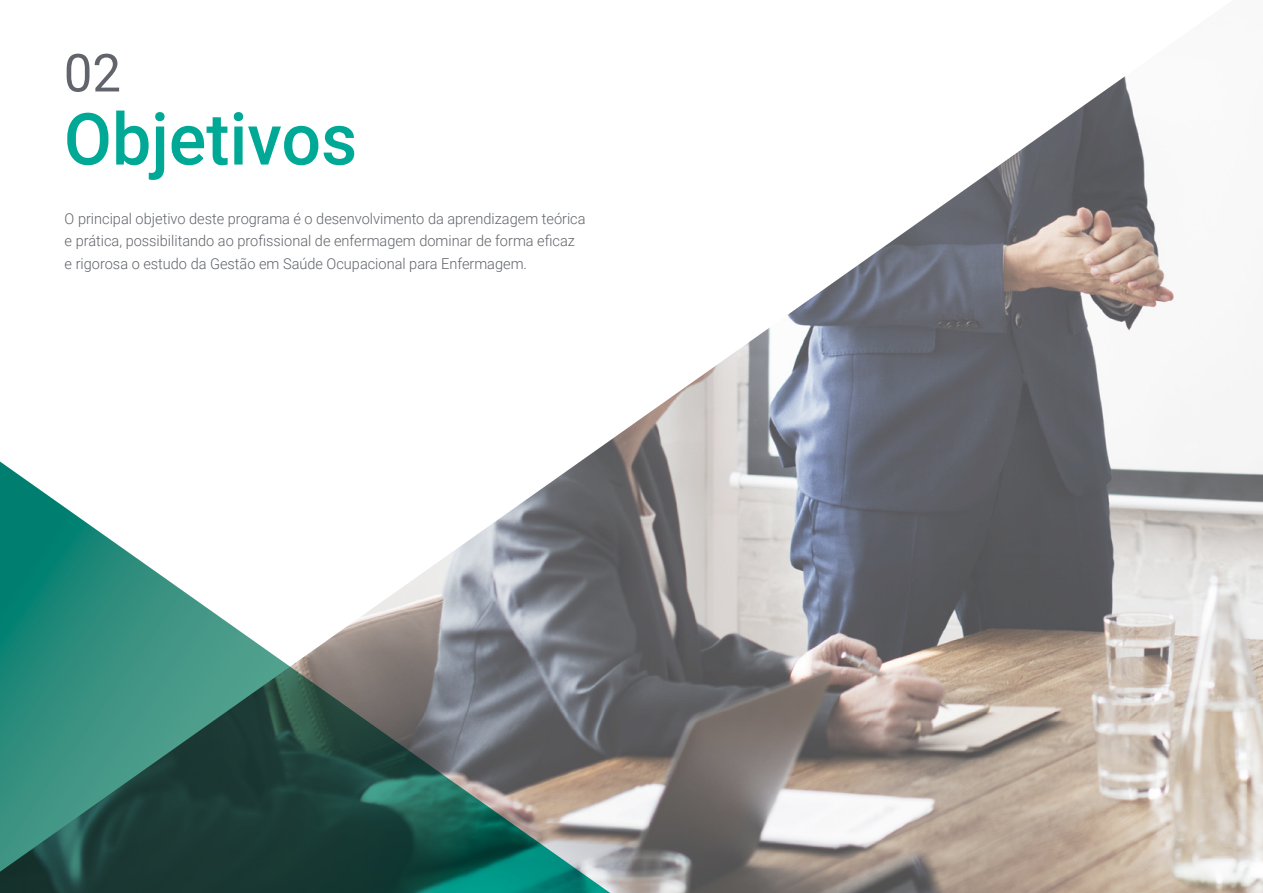
<style>
.page{position:relative;width:1263px;height:893px;background:#fff}
.page>*{position:absolute;margin:0;border:0;box-sizing:border-box;transform-origin:0 0}
.t1{font:500 72px "Roboto";color:#00a996}
.t2{font:52.5px "Roboto";color:#61646a}
.t3{font:300 15px/22.5px "Roboto";color:#61646a}
</style>
<div class="page">
<img style="left:602px;top:76px;width:661px;height:817px">
<svg style="left:0;top:446px;width:640px;height:447px"></svg>
<h2 class="t2" style="left:64px;top:36px;width:59px">02</h2>
<h1 class="t1" style="left:64px;top:89px;width:295px">Objetivos</h1>
<p class="t3" style="left:65px;top:207px;width:522px">O principal objetivo deste programa é o desenvolvimento da aprendizagem teórica e prática, possibilitando ao profissional de enfermagem dominar de forma eficaz e rigorosa o estudo da Gestão em Saúde Ocupacional para Enfermagem.</p>
</div>
